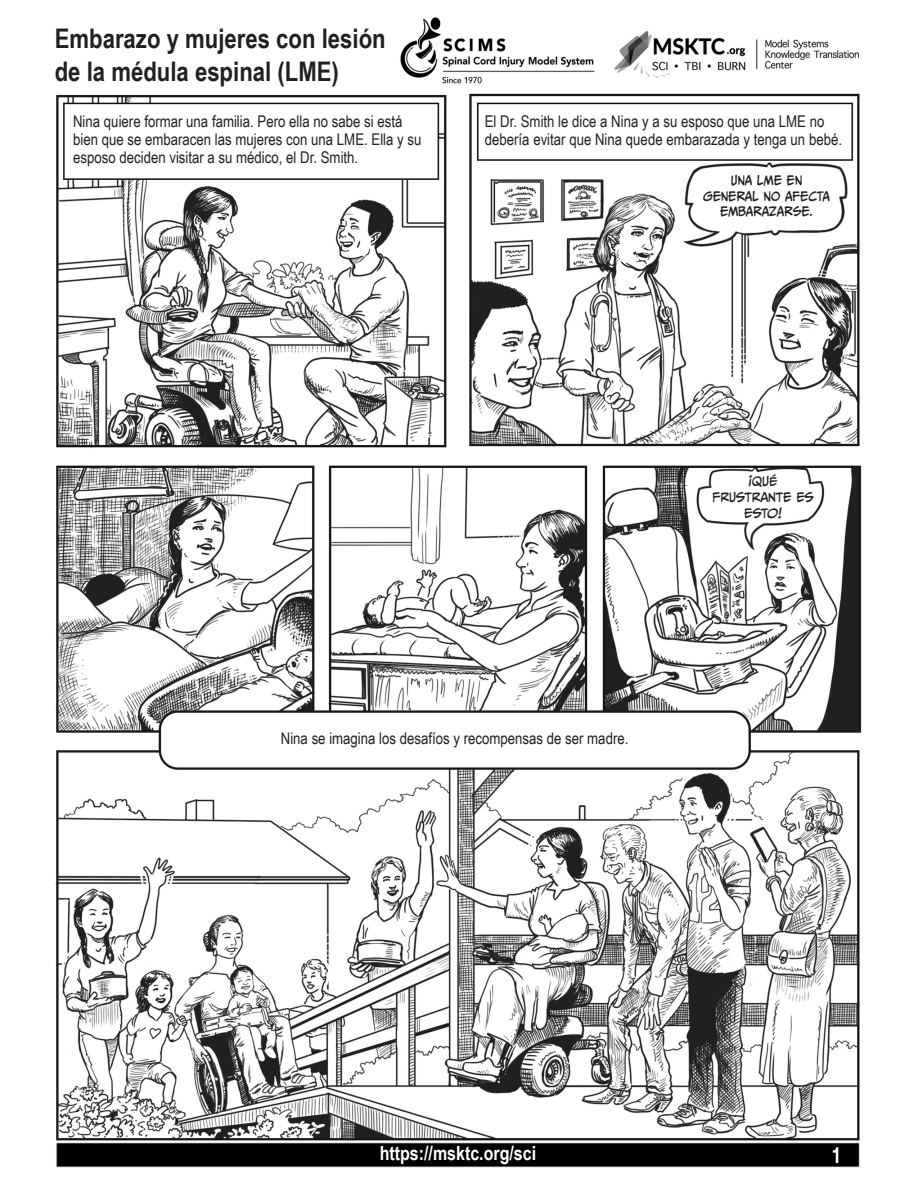
<style>
.page{position:relative;width:918px;height:1188px;background:#fff}
.page>*{position:absolute;margin:0;border:0;box-sizing:border-box;transform-origin:0 0}
.t1{font:700 27px/33px "Arial Narrow";color:#231f20}
.t2{font:700 19.5px "Arial Narrow";color:#fff}
.t3{font:16.2px/18px "Arial Narrow";color:#231f20}
.t4{font:12px/15.8px "CC Meanwhile";letter-spacing:-.01em;color:#231f20;text-align:center}
</style>
<div class="page">
<img style="left:55px;top:93px;width:807px;height:1075px">
<img style="left:400px;top:17px;width:459px;height:67px">
<h1 class="t1" style="left:55px;top:21px;width:333px">Embarazo y mujeres con lesión de la médula espinal (LME)</h1>
<p class="t3" style="left:73px;top:111px;width:350px">Nina quiere formar una familia. Pero ella no sabe si está bien que se embaracen las mujeres con una LME. Ella y su esposo deciden visitar a su médico, el Dr. Smith.</p>
<p class="t3" style="left:485px;top:111px;width:359px">El Dr. Smith le dice a Nina y a su esposo que una LME no debería evitar que Nina quede embarazada y tenga un bebé.</p>
<p class="t4" style="left:703px;top:172px;width:128px">UNA LME EN<br>GENERAL NO AFECTA<br>EMBARAZARSE.</p>
<p class="t4" style="left:712px;top:474px;width:103px">¡QUÉ<br>FRUSTRANTE ES<br>ESTO!</p>
<p class="t3" style="left:281px;top:729px;width:349px">Nina se imagina los desafíos y recompensas de ser madre.</p>
<p class="t2" style="left:380px;top:1139px;width:158px">https://msktc.org/sci</p>
</div>
